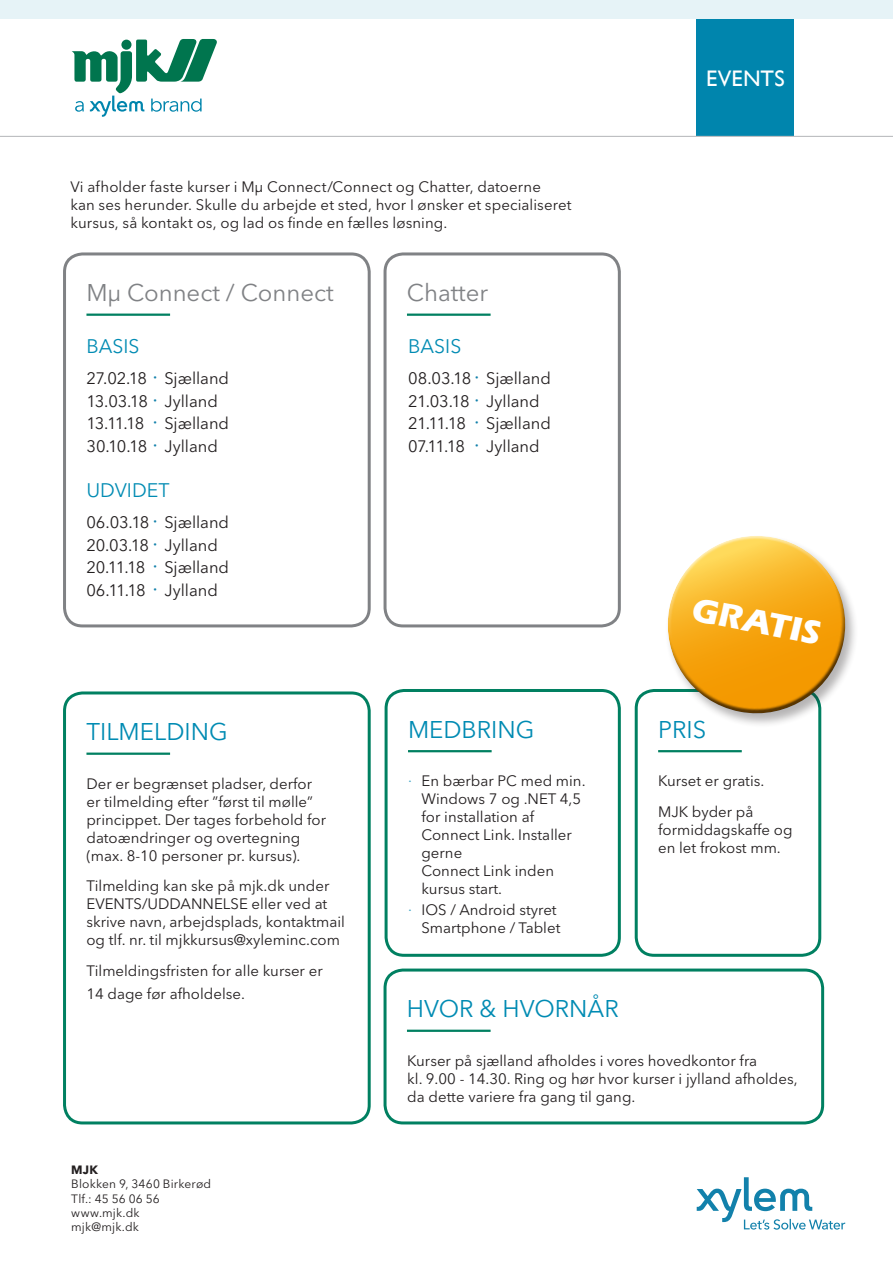
<style>
.page{position:relative;width:893px;height:1263px;background:#fff}
.page>*{position:absolute;margin:0;border:0;box-sizing:border-box;transform-origin:0 0}
.t1{font:700 34.5px "Eras ITC";color:#fff}
.Underoverskrift_blå{font:24px "Avenir Next LT Pro";color:#008bb3}
.Underoverskrift_blå-2{font:24px "Avenir Next LT Pro";color:#808285}
.t2{font:22.5px "Gill Sans";letter-spacing:.01em;color:#fff}
.Underoverskrift_blå-3{font:19.5px "Avenir Next LT Pro";color:#008bb3}
.t3{font:16.5px "Avenir Next LT Pro";letter-spacing:-.005em;color:#231f20}
.Brødtekst{font:15px/18px "Avenir Next LT Pro";color:#231f20}
.t4{font:12px/14.4px "Avenir Next LT Pro";letter-spacing:.015em;color:#231f20}
.t5{font:700 12px "Avenir Next LT Pro";color:#231f20}
.s1{font-size:21px;color:#1281ab}
.s2{color:#43a8c7}
</style>
<div class="page">
<svg style="left:697px;top:1177px;width:148px;height:53px"></svg>
<div style="left:63px;top:252px;width:308px;height:375px;border:3px solid #808285;border-radius:18px"></div>
<div style="left:384px;top:252px;width:237px;height:375px;border:3px solid #808285;border-radius:18px"></div>
<div style="left:63px;top:691px;width:308px;height:433px;border:3px solid #008061;border-radius:18px"></div>
<div style="left:385px;top:689px;width:236px;height:268px;border:3px solid #008061;border-radius:18px"></div>
<div style="left:635px;top:689px;width:186px;height:268px;border:3px solid #008061;border-radius:18px"></div>
<div style="left:384px;top:968px;width:440px;height:156px;border:3px solid #008061;border-radius:18px"></div>
<hr style="left:86px;top:314px;width:84px;height:2px;background:#008061">
<hr style="left:407px;top:314px;width:84px;height:2px;background:#008061">
<hr style="left:86px;top:752px;width:84px;height:3px;background:#008061">
<hr style="left:408px;top:750px;width:84px;height:2px;background:#008061">
<hr style="left:658px;top:750px;width:84px;height:2px;background:#008061">
<hr style="left:407px;top:1030px;width:84px;height:2px;background:#008061">
<svg style="left:655px;top:536px;width:200px;height:196px"></svg>
<svg style="left:72px;top:39px;width:145px;height:78px"></svg>
<div style="left:697px;top:0;width:97px;height:136px;background:#0085ad"></div>
<div style="left:0;top:0;width:893px;height:19px;background:#e6f3f7"></div>
<hr style="left:0;top:136px;width:893px;height:1px;background:#bcbdc0">
<p class="Brødtekst" style="left:70px;top:178px;width:503px">Vi afholder faste kurser i Mµ Connect/Connect og Chatter, datoerne<br>kan ses herunder. Skulle du arbejde et sted, hvor I ønsker et specialiseret kursus, så kontakt os, og lad os finde en fælles løsning.</p>
<p class="Underoverskrift_blå-2" style="left:86px;top:278px;width:249px">Mµ Connect / Connect</p>
<p class="Underoverskrift_blå-2" style="left:407px;top:278px;width:83px">Chatter</p>
<p class="Underoverskrift_blå-3" style="left:86px;top:335px;width:55px">BASIS</p>
<p class="t3" style="left:86px;top:368px;width:144px">27.02.18 <span class="s1">∙</span> Sjælland</p>
<p class="t3" style="left:86px;top:391px;width:133px">13.03.18 <span class="s1">∙</span> Jylland</p>
<p class="t3" style="left:86px;top:413px;width:144px">13.11.18 <span class="s1">∙</span> Sjælland</p>
<p class="t3" style="left:86px;top:436px;width:133px">30.10.18 <span class="s1">∙</span> Jylland</p>
<p class="Underoverskrift_blå-3" style="left:86px;top:479px;width:85px">UDVIDET</p>
<p class="t3" style="left:86px;top:513px;width:144px">06.03.18 <span class="s1">∙</span> Sjælland</p>
<p class="t3" style="left:86px;top:535px;width:133px">20.03.18 <span class="s1">∙</span> Jylland</p>
<p class="t3" style="left:86px;top:558px;width:144px">20.11.18 <span class="s1">∙</span> Sjælland</p>
<p class="t3" style="left:86px;top:580px;width:133px">06.11.18 <span class="s1">∙</span> Jylland</p>
<p class="Underoverskrift_blå-3" style="left:408px;top:335px;width:55px">BASIS</p>
<p class="t3" style="left:408px;top:368px;width:144px">08.03.18 <span class="s1">∙</span> Sjælland</p>
<p class="t3" style="left:408px;top:391px;width:133px">21.03.18 <span class="s1">∙</span> Jylland</p>
<p class="t3" style="left:408px;top:413px;width:144px">21.11.18 <span class="s1">∙</span> Sjælland</p>
<p class="t3" style="left:408px;top:436px;width:133px">07.11.18 <span class="s1">∙</span> Jylland</p>
<p class="t2" style="left:706px;top:66px;width:80px">EVENTS</p>
<h1 class="t1" style="left:696px;top:589px;width:132px;rotate:11deg">GRATIS</h1>
<p class="Underoverskrift_blå" style="left:86px;top:717px;width:143px">TILMELDING</p>
<p class="Underoverskrift_blå" style="left:408px;top:715px;width:128px">MEDBRING</p>
<p class="Underoverskrift_blå" style="left:658px;top:715px;width:50px">PRIS</p>
<p class="Brødtekst" style="left:86px;top:774px;width:241px">Der er begrænset pladser, derfor er tilmelding efter ”først til mølle” princippet. Der tages forbehold for datoændringer og overtegning (max. 8-10 personer pr. kursus).</p>
<p class="Brødtekst" style="left:86px;top:877px;width:260px">Tilmelding kan ske på mjk.dk under EVENTS/UDDANNELSE eller ved at skrive navn, arbejdsplads, kontaktmail og tlf. nr. til mjkkursus@xyleminc.com</p>
<p class="Brødtekst" style="left:86px;top:960px;width:238px;line-height:22.5px">Tilmeldingsfristen for alle kurser er<br>14 dage før afholdelse.</p>
<p class="t5" style="left:71px;top:1162px;width:28px">MJK</p>
<p class="t4" style="left:71px;top:1177px;width:141px">Blokken 9, 3460 Birkerød</p>
<p class="t4" style="left:71px;top:1191px;width:90px">Tlf.: 45 56 06 56 www.mjk.dk</p>
<p class="t4" style="left:71px;top:1220px;width:69px">mjk@mjk.dk</p>
<p class="Brødtekst" style="left:421px;top:772px;width:166px;text-indent:-14px"><span class="s2">∙</span> En bærbar PC med min.<br>Windows 7 og .NET 4,5 for installation af<br>Connect Link. Installer gerne<br>Connect Link inden kursus start.</p>
<p class="Brødtekst" style="left:408px;top:901px;width:154px;text-align:right"><span class="s2">∙</span> IOS / Android styret<br>Smartphone / Tablet</p>
<p class="Underoverskrift_blå" style="left:407px;top:994px;width:213px">HVOR &amp; HVORNÅR</p>
<p class="Brødtekst" style="left:658px;top:772px;width:108px">Kurset er gratis.</p>
<p class="Brødtekst" style="left:658px;top:803px;width:136px">MJK byder på formiddagskaffe og en let frokost mm.</p>
<p class="Brødtekst" style="left:407px;top:1051px;width:392px">Kurser på sjælland afholdes i vores hovedkontor fra<br>kl. 9.00 - 14.30. Ring og hør hvor kurser i jylland afholdes, da dette variere fra gang til gang.</p>
</div>
